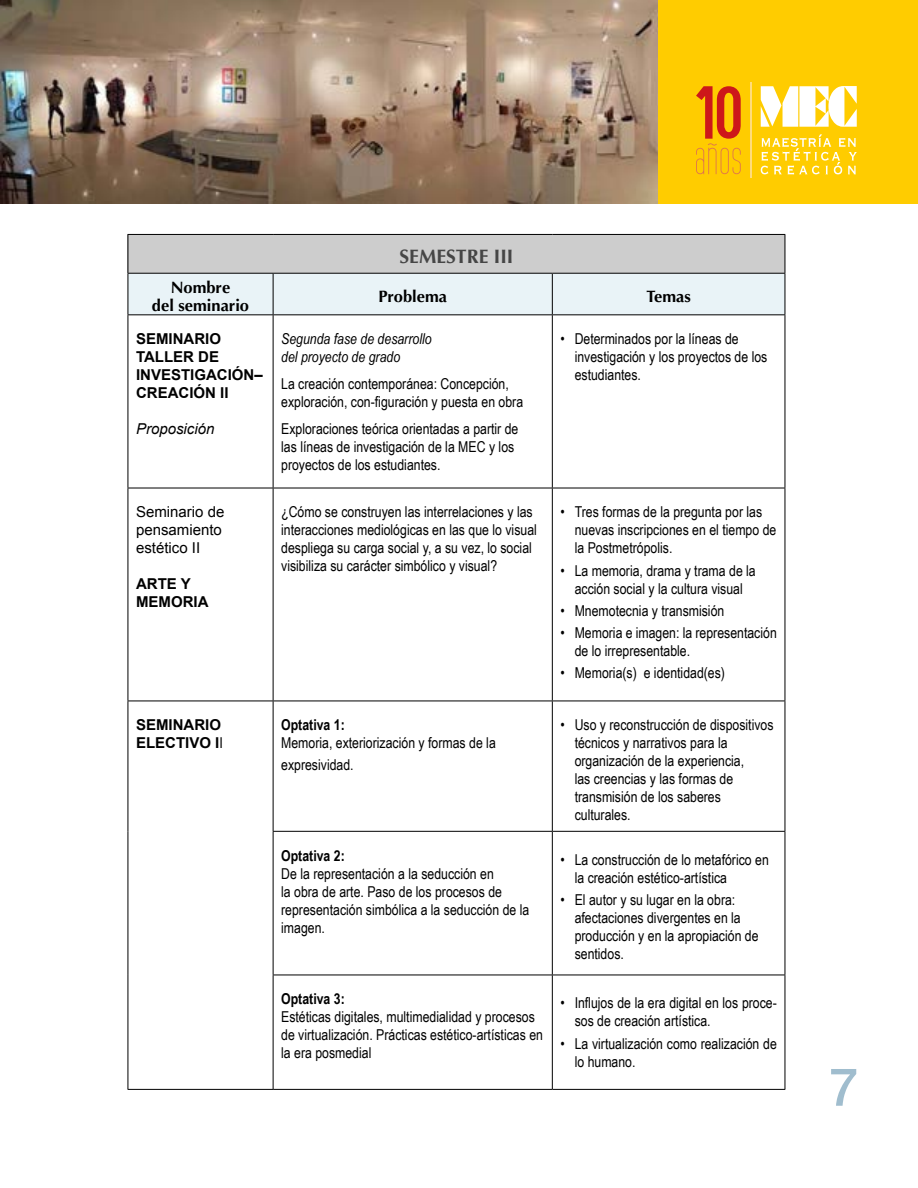
<style>
.page{position:relative;width:918px;height:1188px;background:#fff}
.page>*{position:absolute;margin:0;border:0;box-sizing:border-box;transform-origin:0 0}
.t1{font:500 52.5px "Helvetica Neue";color:#a0bdce}
.t2{font:700 19.5px "Optima";color:#464646}
.t3{font:700 16.5px/18px "Optima";color:#000;text-align:center}
.t4{font:15px/18px "Arial Narrow";color:#000}
.t5{font:700 15px/18px "Arial";color:#000}
.t6{font:italic 15px/18px "Arial Narrow";color:#000}
.t7{font:15px/18px "Arial";color:#000}
.t8{font:700 15px "Arial Narrow";color:#000}
.t9{font:italic 15px "Arial";color:#000}
.s1{font-family:"Arial Narrow";font-weight:400}
</style>
<div class="page">
<div style="left:128px;top:234px;width:657px;height:39px;background:#cdcdcd"></div>
<div style="left:129px;top:274px;width:656px;height:40px;background:#e9f3f7"></div>
<svg style="left:129px;top:315px;width:656px;height:774px"></svg>
<hr style="left:128px;top:234px;width:145px;height:1px;background:#000">
<hr style="left:128px;top:235px;width:1px;height:38px;background:#000">
<hr style="left:273px;top:234px;width:279px;height:1px;background:#000">
<hr style="left:552px;top:234px;width:233px;height:1px;background:#000">
<hr style="left:785px;top:235px;width:1px;height:38px;background:#000">
<hr style="left:128px;top:273px;width:145px;height:1px;background:#000">
<hr style="left:128px;top:274px;width:1px;height:40px;background:#000">
<hr style="left:273px;top:273px;width:279px;height:1px;background:#000">
<hr style="left:273px;top:274px;width:1px;height:40px;background:#000">
<hr style="left:552px;top:273px;width:233px;height:1px;background:#000">
<hr style="left:552px;top:274px;width:1px;height:40px;background:#000">
<hr style="left:785px;top:274px;width:1px;height:40px;background:#000">
<hr style="left:128px;top:314px;width:145px;height:1px;background:#000">
<hr style="left:128px;top:315px;width:1px;height:173px;background:#000">
<hr style="left:273px;top:314px;width:279px;height:1px;background:#000">
<hr style="left:273px;top:315px;width:1px;height:173px;background:#000">
<hr style="left:552px;top:314px;width:233px;height:1px;background:#000">
<hr style="left:552px;top:315px;width:1px;height:173px;background:#000">
<hr style="left:785px;top:315px;width:1px;height:173px;background:#000">
<hr style="left:128px;top:488px;width:145px;height:1px;background:#000">
<hr style="left:128px;top:488px;width:1px;height:213px;background:#000">
<hr style="left:273px;top:488px;width:279px;height:1px;background:#000">
<hr style="left:273px;top:488px;width:1px;height:213px;background:#000">
<hr style="left:552px;top:488px;width:233px;height:1px;background:#000">
<hr style="left:552px;top:488px;width:1px;height:213px;background:#000">
<hr style="left:785px;top:488px;width:1px;height:213px;background:#000">
<hr style="left:128px;top:701px;width:145px;height:1px;background:#000">
<hr style="left:128px;top:701px;width:1px;height:130px;background:#000">
<hr style="left:273px;top:701px;width:279px;height:1px;background:#000">
<hr style="left:273px;top:701px;width:1px;height:130px;background:#000">
<hr style="left:552px;top:701px;width:233px;height:1px;background:#000">
<hr style="left:552px;top:701px;width:1px;height:130px;background:#000">
<hr style="left:785px;top:701px;width:1px;height:130px;background:#000">
<hr style="left:128px;top:831px;width:1px;height:144px;background:#000">
<hr style="left:273px;top:831px;width:279px;height:1px;background:#000">
<hr style="left:273px;top:832px;width:1px;height:143px;background:#000">
<hr style="left:552px;top:831px;width:233px;height:1px;background:#000">
<hr style="left:552px;top:832px;width:1px;height:143px;background:#000">
<hr style="left:785px;top:832px;width:1px;height:143px;background:#000">
<hr style="left:128px;top:975px;width:1px;height:114px;background:#000">
<hr style="left:273px;top:975px;width:279px;height:1px;background:#000">
<hr style="left:273px;top:975px;width:1px;height:114px;background:#000">
<hr style="left:552px;top:975px;width:233px;height:1px;background:#000">
<hr style="left:552px;top:975px;width:1px;height:114px;background:#000">
<hr style="left:785px;top:975px;width:1px;height:114px;background:#000">
<hr style="left:128px;top:1089px;width:145px;height:1px;background:#000">
<hr style="left:273px;top:1089px;width:279px;height:1px;background:#000">
<hr style="left:552px;top:1089px;width:233px;height:1px;background:#000">
<div style="left:0;top:0;width:918px;height:204px;background:#fc0"></div>
<hr style="left:750px;top:83px;width:2px;height:95px;background:#ffdc7c">
<svg style="left:761px;top:86px;width:96px;height:41px"></svg>
<svg style="left:761px;top:134px;width:96px;height:41px"></svg>
<svg style="left:696px;top:86px;width:45px;height:88px"></svg>
<img style="left:0;top:0;width:658px;height:204px">
<h2 class="t2" style="left:400px;top:245px;width:115px">SEMESTRE III</h2>
<p class="t3" style="left:152px;top:278px;width:99px">Nombre<br>del seminario</p>
<p class="t3" style="left:378px;top:287px;width:70px">Problema</p>
<p class="t3" style="left:647px;top:287px;width:46px">Temas</p>
<p class="t5" style="left:136px;top:330px;width:128px">SEMINARIO<br>TALLER DE<br>INVESTIGACIÓN–<br>CREACIÓN II</p>
<p class="t9" style="left:136px;top:419px;width:80px">Proposición</p>
<p class="t4" style="left:575px;top:329px;width:194px;text-indent:-14px">• Determinados por la líneas de investigación y los proyectos de los estudiantes.</p>
<p class="t6" style="left:281px;top:330px;width:152px">Segunda fase de desarrollo del proyecto de grado</p>
<p class="t4" style="left:281px;top:374px;width:244px">La creación contemporánea: Concepción, exploración, con-figuración y puesta en obra</p>
<p class="t4" style="left:281px;top:419px;width:239px">Exploraciones teórica orientadas a partir de las líneas de investigación de la MEC y los proyectos de los estudiantes.</p>
<p class="t7" style="left:136px;top:503px;width:90px">Seminario de pensamiento estético II</p>
<p class="t5" style="left:136px;top:576px;width:74px">ARTE Y<br>MEMORIA</p>
<p class="t4" style="left:281px;top:502px;width:257px">¿Cómo se construyen las interrelaciones y las interacciones mediológicas en las que lo visual despliega su carga social y, a su vez, lo social visibiliza su carácter simbólico y visual?</p>
<p class="t4" style="left:575px;top:502px;width:203px;text-indent:-14px">• Tres formas de la pregunta por las nuevas inscripciones en el tiempo de la Postmetrópolis.</p>
<p class="t4" style="left:560px;top:561px;width:197px;text-align:center">• La memoria, drama y trama de la acción social y la cultura visual</p>
<p class="t4" style="left:560px;top:601px;width:165px">• Mnemotecnia y transmisión</p>
<p class="t4" style="left:575px;top:623px;width:204px;text-indent:-14px">• Memoria e imagen: la representación de lo irrepresentable.</p>
<p class="t4" style="left:560px;top:663px;width:166px">• Memoria(s) e identidad(es)</p>
<p class="t5" style="left:136px;top:716px;width:88px">SEMINARIO<br>ELECTIVO I<span class="s1">I</span></p>
<p class="t8" style="left:281px;top:714px;width:65px">Optativa 1:</p>
<p class="t4" style="left:281px;top:732px;width:216px;line-height:21.6px">Memoria, exteriorización y formas de la expresividad.</p>
<p class="t4" style="left:575px;top:715px;width:200px;text-indent:-14px">• Uso y reconstrucción de dispositivos técnicos y narrativos para la organización de la experiencia,<br>las creencias y las formas de transmisión de los saberes culturales.</p>
<p class="t8" style="left:281px;top:844px;width:65px">Optativa 2:</p>
<p class="t4" style="left:281px;top:864px;width:250px">De la representación a la seducción en<br>la obra de arte. Paso de los procesos de representación simbólica a la seducción de la imagen.</p>
<p class="t4" style="left:575px;top:850px;width:196px;text-indent:-14px">• La construcción de lo metafórico en la creación estético-artística</p>
<p class="t4" style="left:575px;top:890px;width:185px;text-indent:-14px">• El autor y su lugar en la obra: afectaciones divergentes en la producción y en la apropiación de sentidos.</p>
<p class="t8" style="left:281px;top:988px;width:65px">Optativa 3:</p>
<p class="t4" style="left:281px;top:1007px;width:263px">Estéticas digitales, multimedialidad y procesos de virtualización. Prácticas estético-artísticas en la era posmedial</p>
<p class="t4" style="left:575px;top:994px;width:204px;text-indent:-14px">• Influjos de la era digital en los proce&shy;sos de creación artística.</p>
<p class="t4" style="left:575px;top:1034px;width:204px;text-indent:-14px">• La virtualización como realización de lo humano.</p>
<h1 class="t1" style="left:829px;top:1045px;width:31px">7</h1>
</div>
